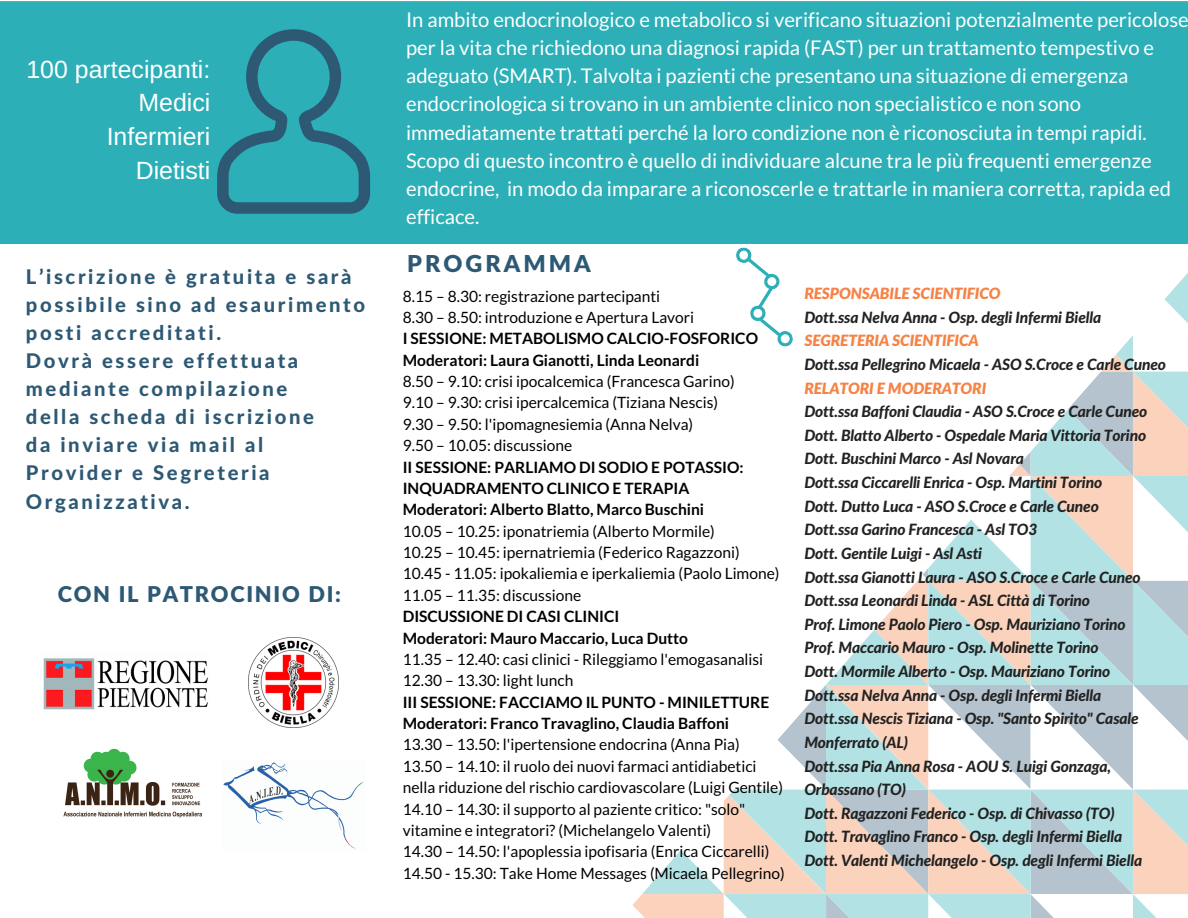
<style>
.page{position:relative;width:1188px;height:918px;background:#fff}
.page>*{position:absolute;margin:0;border:0;box-sizing:border-box;transform-origin:0 0}
.t1{font:24.9px/33.8px "Arimo";color:#fff;text-align:right}
.t2{font:900 23.4px "Lato";letter-spacing:.13em;color:#2d5974}
.t3{font:900 21.75px "Lato";letter-spacing:.08em;color:#2d5974}
.t4{font:20.25px/28.2px "Lato";color:#fff}
.t5{font:800 20.25px/28.2px "Lato";letter-spacing:.13em;color:#2d5974}
.t6{font:italic 800 15.6px/23.7px "Lato";letter-spacing:-.01em;color:#222}
.t7{font:15.6px/21.3px "Lato";color:#000}
.t8{font:700 15.6px/21.3px "Lato";color:#000}
.t9{font:italic 900 15.6px "Lato";letter-spacing:-.01em;color:#f68245}
</style>
<div class="page">
<div style="left:0;top:1px;width:1188px;height:243px;background:#2cafb7"></div>
<svg style="left:217px;top:29px;width:153px;height:185px;background:#2c99a6"></svg>
<svg style="left:519px;top:163px;width:669px;height:755px"></svg>
<img style="left:43px;top:658px;width:166px;height:52px">
<img style="left:223px;top:762px;width:141px;height:87px">
<img style="left:249px;top:638px;width:90px;height:90px">
<img style="left:63px;top:748px;width:139px;height:70px">
<h1 class="t1" style="left:26px;top:52px;width:185px">100 partecipanti:<br>Medici<br>Infermieri<br>Dietisti</h1>
<p class="t5" style="left:26px;top:262px;width:341px">L’iscrizione è gratuita e sarà possibile sino ad esaurimento posti accreditati.<br>Dovrà essere effettuata mediante compilazione<br>della scheda di iscrizione<br>da inviare via mail al<br>Provider e Segreteria<br>Organizzativa.</p>
<h3 class="t3" style="left:58px;top:580px;width:285px">CON IL PATROCINIO DI:</h3>
<p class="t4" style="left:406px;top:5px;width:784px">In ambito endocrinologico e metabolico si verificano situazioni potenzialmente pericolose per la vita che richiedono una diagnosi rapida (FAST) per un trattamento tempestivo e adeguato (SMART). Talvolta i pazienti che presentano una situazione di emergenza endocrinologica si trovano in un ambiente clinico non specialistico e non sono immediatamente trattati perché la loro condizione non è riconosciuta in tempi rapidi.<br>Scopo di questo incontro è quello di individuare alcune tra le più frequenti emergenze endocrine, in modo da imparare a riconoscerle e trattarle in maniera corretta, rapida ed efficace.</p>
<h2 class="t2" style="left:407px;top:249px;width:185px">PROGRAMMA</h2>
<p class="t7" style="left:403px;top:285px;width:293px">8.15 – 8.30: registrazione partecipanti<br>8.30 – 8.50: introduzione e Apertura Lavori</p>
<p class="t8" style="left:403px;top:328px;width:357px">I SESSIONE: METABOLISMO CALCIO-FOSFORICO<br>Moderatori: Laura Gianotti, Linda Leonardi</p>
<p class="t7" style="left:403px;top:370px;width:333px">8.50 – 9.10: crisi ipocalcemica (Francesca Garino)<br>9.10 – 9.30: crisi ipercalcemica (Tiziana Nescis)<br>9.30 – 9.50: l'ipomagnesiemia (Anna Nelva)<br>9.50 – 10.05: discussione</p>
<p class="t8" style="left:403px;top:456px;width:342px">II SESSIONE: PARLIAMO DI SODIO E POTASSIO:<br>INQUADRAMENTO CLINICO E TERAPIA<br>Moderatori: Alberto Blatto, Marco Buschini</p>
<p class="t7" style="left:403px;top:520px;width:378px">10.05 – 10.25: iponatriemia (Alberto Mormile)<br>10.25 – 10.45: ipernatriemia (Federico Ragazzoni)<br>10.45 - 11.05: ipokaliemia e iperkaliemia (Paolo Limone)<br>11.05 – 11.35: discussione</p>
<p class="t8" style="left:403px;top:605px;width:287px">DISCUSSIONE DI CASI CLINICI<br>Moderatori: Mauro Maccario, Luca Dutto</p>
<p class="t7" style="left:403px;top:648px;width:362px">11.35 – 12.40: casi clinici - Rileggiamo l'emogasanalisi<br>12.30 – 13.30: light lunch</p>
<p class="t8" style="left:403px;top:691px;width:368px">III SESSIONE: FACCIAMO IL PUNTO - MINILETTURE<br>Moderatori: Franco Travaglino, Claudia Baffoni</p>
<p class="t7" style="left:403px;top:734px;width:384px">13.30 – 13.50: l'ipertensione endocrina (Anna Pia)<br>13.50 – 14.10: il ruolo dei nuovi farmaci antidiabetici nella riduzione del rischio cardiovascolare (Luigi Gentile)<br>14.10 – 14.30: il supporto al paziente critico: "solo" vitamine e integratori? (Michelangelo Valenti)<br>14.30 – 14.50: l'apoplessia ipofisaria (Enrica Ciccarelli)<br>14.50 - 15.30: Take Home Messages (Micaela Pellegrino)</p>
<p class="t9" style="left:804px;top:284px;width:198px">RESPONSABILE SCIENTIFICO</p>
<p class="t6" style="left:804px;top:305px;width:298px">Dott.ssa Nelva Anna - Osp. degli Infermi Biella</p>
<p class="t9" style="left:804px;top:331px;width:176px">SEGRETERIA SCIENTIFICA</p>
<p class="t6" style="left:804px;top:352px;width:363px">Dott.ssa Pellegrino Micaela - ASO S.Croce e Carle Cuneo</p>
<p class="t9" style="left:804px;top:378px;width:183px">RELATORI E MODERATORI</p>
<p class="t6" style="left:804px;top:399px;width:344px">Dott.ssa Baffoni Claudia - ASO S.Croce e Carle Cuneo Dott. Blatto Alberto - Ospedale Maria Vittoria Torino Dott. Buschini Marco - Asl Novara<br>Dott.ssa Ciccarelli Enrica - Osp. Martini Torino<br>Dott. Dutto Luca - ASO S.Croce e Carle Cuneo Dott.ssa Garino Francesca - Asl TO3<br>Dott. Gentile Luigi - Asl Asti<br>Dott.ssa Gianotti Laura - ASO S.Croce e Carle Cuneo Dott.ssa Leonardi Linda - ASL Città di Torino<br>Prof. Limone Paolo Piero - Osp. Mauriziano Torino Prof. Maccario Mauro - Osp. Molinette Torino<br>Dott. Mormile Alberto - Osp. Mauriziano Torino Dott.ssa Nelva Anna - Osp. degli Infermi Biella Dott.ssa Nescis Tiziana - Osp. "Santo Spirito" Casale Monferrato (AL)<br>Dott.ssa Pia Anna Rosa - AOU S. Luigi Gonzaga, Orbassano (TO)<br>Dott. Ragazzoni Federico - Osp. di Chivasso (TO)<br>Dott. Travaglino Franco - Osp. degli Infermi Biella Dott. Valenti Michelangelo - Osp. degli Infermi Biella</p>
</div>
